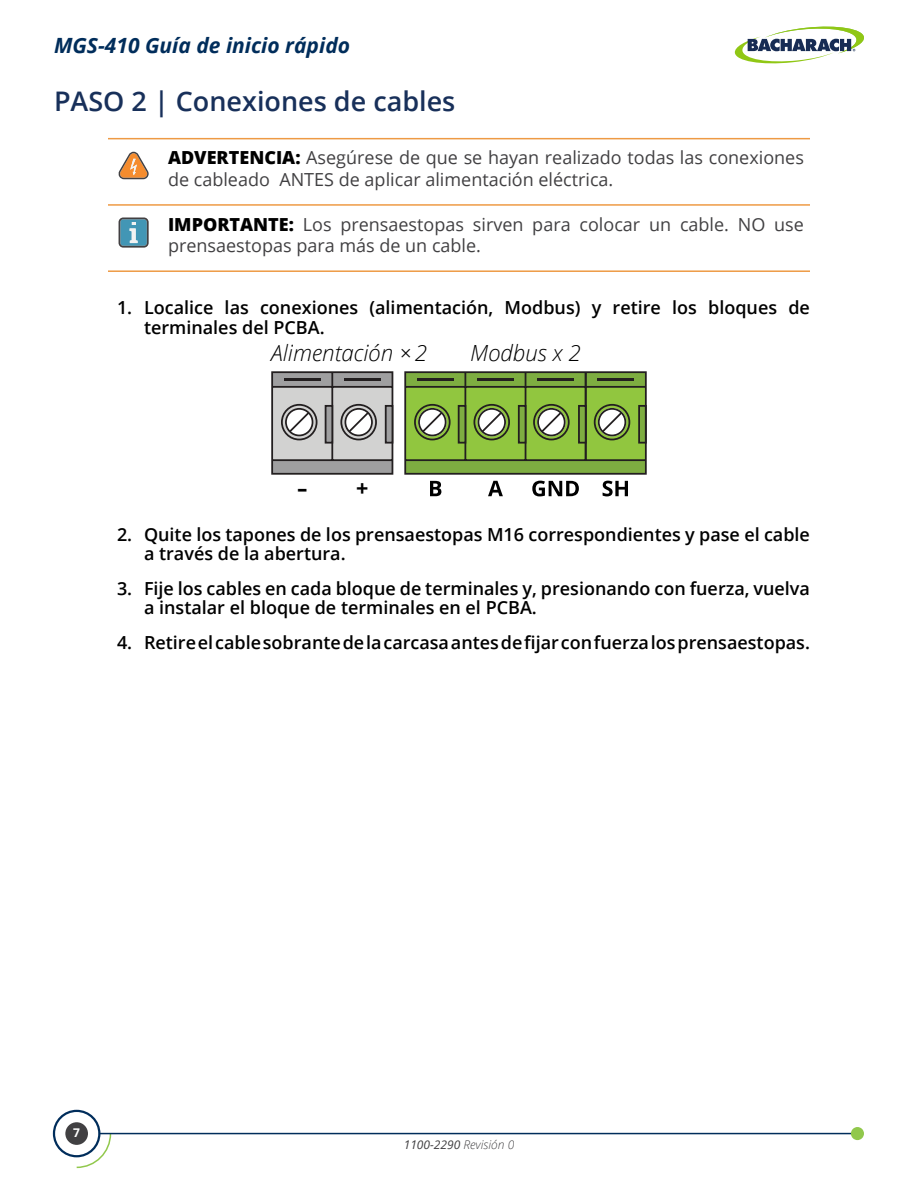
<style>
.page{position:relative;width:918px;height:1188px;background:#fff}
.page>*{position:absolute;margin:0;border:0;box-sizing:border-box;transform-origin:0 0}
.t1{font:600 27px "Open Sans";color:#18305a}
.t2{font:italic 300 22.35px "Open Sans";color:#000}
.t3{font:700 21.6px "Open Sans";color:#000;scale:1.5 1}
.t4{font:italic 700 21px "Open Sans";color:#002d5b}
.t5{font:600 18px/19.5px "Open Sans";color:#000}
.t6{font:18px/21.6px "Open Sans";color:#414042}
.t7{font:italic 12px "Open Sans";color:#414042}
.t8{font:700 12px "Open Sans";color:#fff}
.s1{font-weight:800;color:#000}
.s2{font-weight:300}
</style>
<div class="page">
<svg style="left:75px;top:1132px;width:37px;height:37px"></svg>
<hr style="left:99px;top:1133px;width:758px;height:1px;background:#002d5b">
<div style="left:851px;top:1127px;width:13px;height:13px;background:#91c84c;border-radius:50%"></div>
<div style="left:53px;top:1110px;width:47px;height:47px;border:2px solid #002d5b;border-radius:50%"></div>
<div style="left:65px;top:1122px;width:23px;height:23px;background:#414042;border-radius:50%"></div>
<svg style="left:734px;top:26px;width:130px;height:38px"></svg>
<svg style="left:119px;top:218px;width:30px;height:30px"></svg>
<hr style="left:108px;top:138px;width:702px;height:1px;background:#ee9a44">
<hr style="left:108px;top:204px;width:702px;height:2px;background:#ee9a44">
<hr style="left:108px;top:270px;width:702px;height:2px;background:#ee9a44">
<svg style="left:118px;top:152px;width:31px;height:27px"></svg>
<svg style="left:404px;top:371px;width:243px;height:125px"></svg>
<svg style="left:271px;top:371px;width:122px;height:104px;background:#a6a5a5"></svg>
<p class="t4" style="left:54px;top:31px;width:298px">MGS-410 Guía de inicio rápido</p>
<h1 class="t1" style="left:54px;top:82px;width:403px">PASO 2 | Conexiones de cables</h1>
<p class="t6" style="left:168px;top:147px;width:637px"><span class="s1">ADVERTENCIA:</span> Asegúrese de que se hayan realizado todas las conexiones de cableado ANTES de aplicar alimentación eléctrica.</p>
<p class="t6" style="left:168px;top:213px;width:637px"><span class="s1">IMPORTANTE:</span> Los prensaestopas sirven para colocar un cable. NO use prensaestopas para más de un cable.</p>
<p class="t5" style="left:144px;top:297px;width:667px;text-indent:-27px">1. Localice las conexiones (alimentación, Modbus) y retire los bloques de terminales del PCBA.</p>
<p class="t2" style="left:271px;top:337px;width:157px">Alimentación × 2</p>
<p class="t2" style="left:470px;top:337px;width:112px">Modbus x 2</p>
<p class="t3" style="left:297px;top:473px;width:49px">- +</p>
<p class="t5" style="left:144px;top:524px;width:667px;text-indent:-27px">2. Quite los tapones de los prensaestopas M16 correspondientes y pase el cable a través de la abertura.</p>
<p class="t5" style="left:144px;top:578px;width:668px;text-indent:-27px">3. Fije los cables en cada bloque de terminales y, presionando con fuerza, vuelva a instalar el bloque de terminales en el PCBA.</p>
<p class="t5" style="left:117px;top:632px;width:695px">4. Retireelcablesobrantedelacarcasaantesdefijarconfuerzalosprensaestopas.</p>
<p class="t8" style="left:73px;top:1125px;width:8px">7</p>
<p class="t7" style="left:404px;top:1136px;width:112px">1100-2290 <span class="s2">Revisión 0</span></p>
</div>
